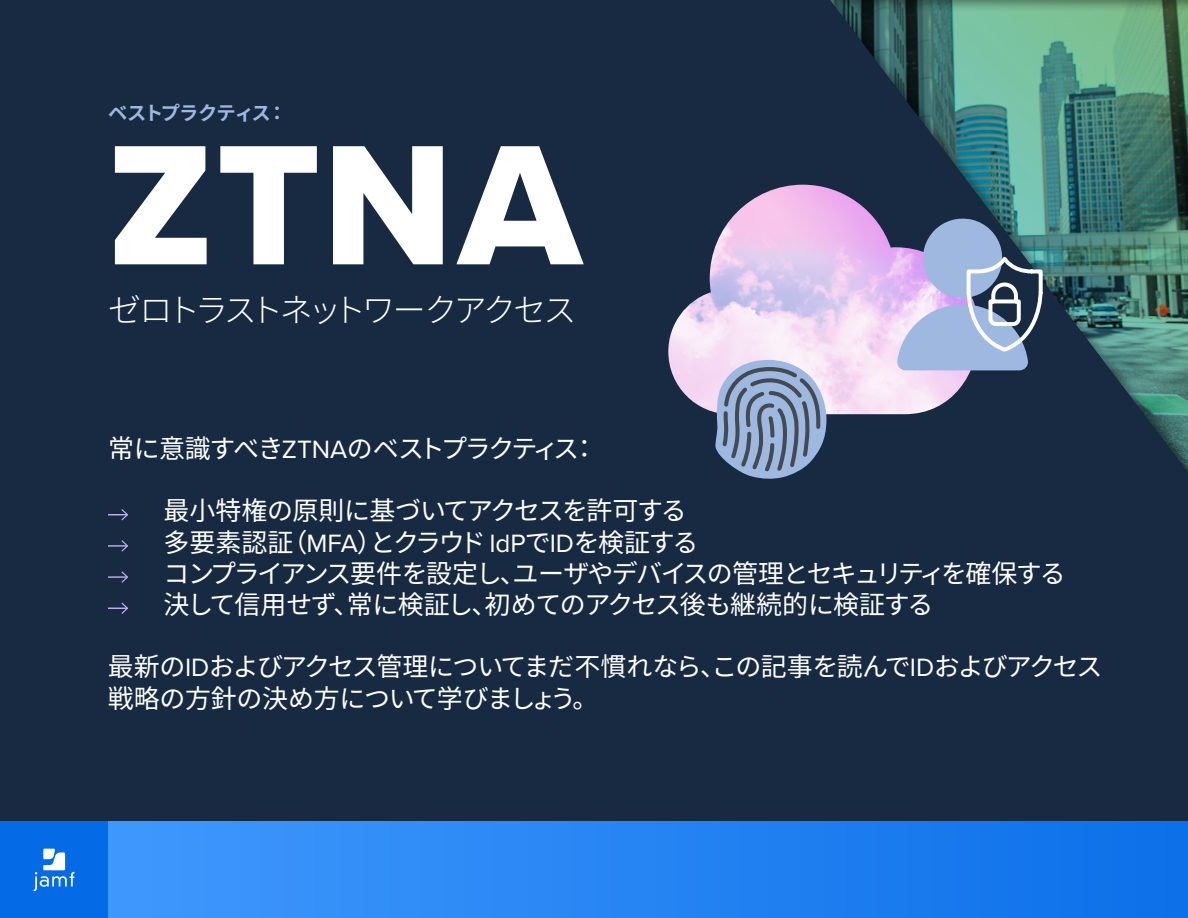
<style>
.page{position:relative;width:1188px;height:918px;background:#172a42}
.page>*{position:absolute;margin:0;border:0;box-sizing:border-box;transform-origin:0 0}
.t1{font:177.15px "Proxima Nova Extrabld";color:#fff}
.t2{font:300 33px "Noto Sans CJ Kjp";letter-spacing:-.11em;color:#fff}
.t3{font:25.95px/31.2px "Noto Sans CJ Kjp";letter-spacing:-.055em;color:#fff}
.t4{font:25.95px "Noto Sans CJ Kjp";letter-spacing:-.09em;color:#fff}
.t5{font:700 19.35px "Noto Sans CJ Kjp";letter-spacing:-.05em;color:#9fb8e0}
.s1{font-family:"Proxima Nova"}
</style>
<div class="page">
<div style="left:108px;top:822px;width:1080px;height:96px;background:linear-gradient(to right,#3f98fd,#0c70e9)"></div>
<div style="left:0;top:822px;width:108px;height:96px;background:#056ae6"></div>
<svg style="left:34px;top:849px;width:40px;height:42px"></svg>
<div style="left:802px;top:0;width:386px;height:516px;background:#000;opacity:.4"></div>
<svg style="left:108px;top:509px;width:20px;height:12px"></svg>
<svg style="left:108px;top:540px;width:20px;height:12px"></svg>
<svg style="left:108px;top:571px;width:20px;height:12px"></svg>
<svg style="left:108px;top:602px;width:20px;height:12px"></svg>
<img style="left:668px;top:185px;width:311px;height:229px">
<svg style="left:897px;top:213px;width:148px;height:157px"></svg>
<svg style="left:714px;top:360px;width:112px;height:119px;background:#8696b4"></svg>
<p class="t5" style="left:108px;top:102px;width:180px">ベストプラクティス：</p>
<h1 class="t1" style="left:108px;top:73px;width:475px">ZTNA</h1>
<p class="t2" style="left:108px;top:291px;width:470px">ゼロトラストネットワークアクセス</p>
<p class="t4" style="left:108px;top:434px;width:491px">常に意識すべき<span class="s1">ZTNA</span>のベストプラクティス：</p>
<p class="t3" style="left:164px;top:496px;width:904px">最小特権の原則に基づいてアクセスを許可する<br>多要素認証（<span class="s1">MFA</span>）とクラウド <span class="s1">IdP</span>で<span class="s1">ID</span>を検証する<br>コンプライアンス要件を設定し、ユーザやデバイスの管理とセキュリティを確保する決して信用せず、常に検証し、初めてのアクセス後も継続的に検証する</p>
<p class="t3" style="left:108px;top:652px;width:996px">最新の<span class="s1">ID</span>およびアクセス管理についてまだ不慣れなら、この記事を読んで<span class="s1">ID</span>およびアクセス戦略の方針の決め方について学びましょう。</p>
</div>
